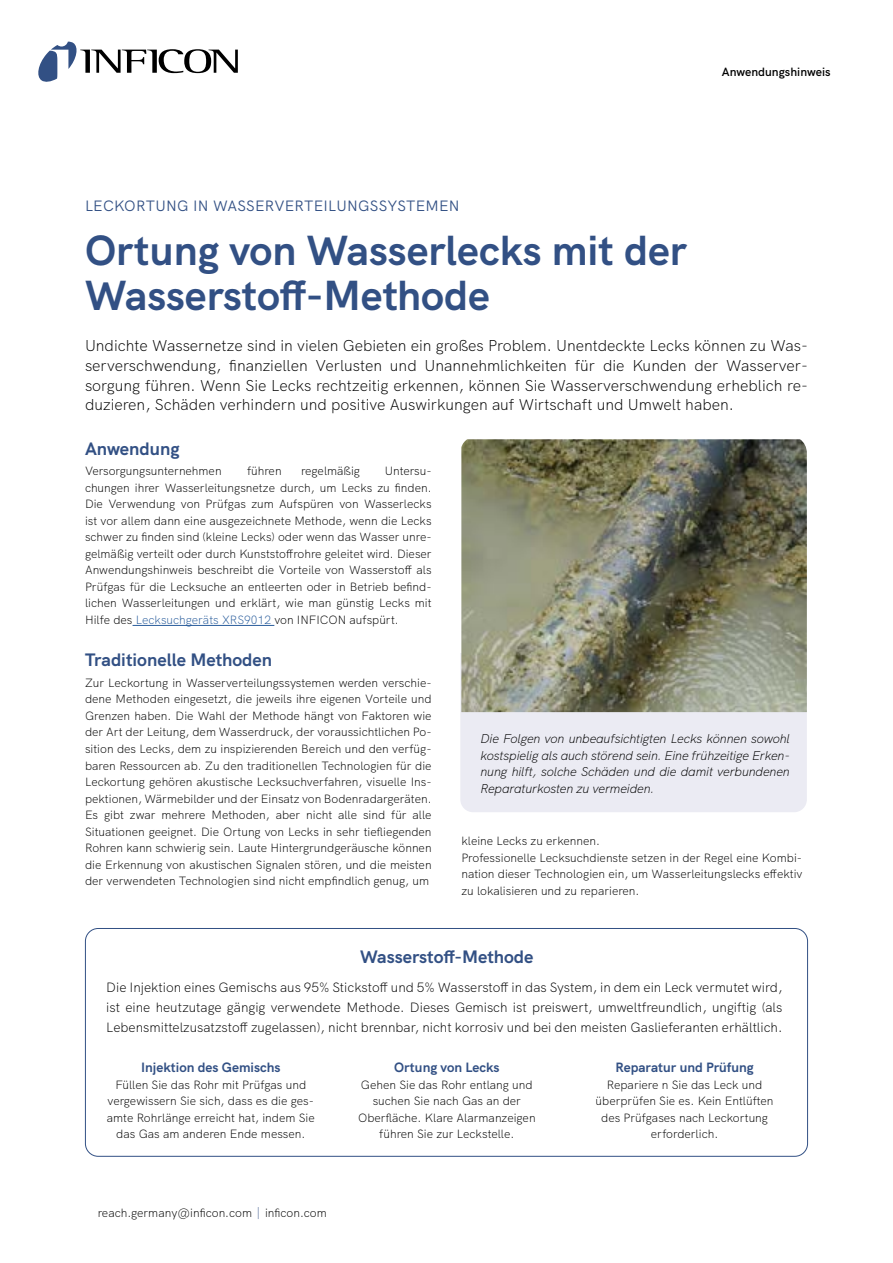
<style>
.page{position:relative;width:893px;height:1263px;background:#fff}
.page>*{position:absolute;margin:0;border:0;box-sizing:border-box;transform-origin:0 0}
.t1{font:700 42px/45px "HK Grotesk";color:#325084}
.t2{font:700 18px "HK Grotesk";color:#325084}
.t3{font:300 15.75px/19.8px "HK Grotesk";color:#000;text-align:justify}
.t4{font:15px "HK Grotesk";letter-spacing:.015em;color:#325084}
.t5{font:300 13.5px/19.8px "HK Grotesk";color:#000;text-align:justify}
.t6{font:700 13.5px "HK Grotesk";color:#325084}
.t7{font:italic 300 12.75px/16.5px "HK Grotesk";letter-spacing:-.01em;color:#000;text-align:justify}
.t8{font:300 12px/16.5px "HK Grotesk";color:#000;text-align:center}
.t9{font:600 12px "HK Grotesk";color:#000}
.s1{color:#275b9b}
.s2{color:#325084}
</style>
<div class="page">
<svg style="left:38px;top:42px;width:200px;height:40px"></svg>
<div style="left:85px;top:928px;width:723px;height:229px;border:1px solid #325084;border-radius:13px"></div>
<div style="left:460px;top:653px;width:347px;height:159px;background:#ebebf3"></div>
<img style="left:461px;top:439px;width:346px;height:273px">
<hr style="left:133px;top:625px;width:141px;height:1px;background:#275b9b">
<p class="t9" style="left:722px;top:63px;width:110px">Anwendungshinweis</p>
<p class="t4" style="left:85px;top:194px;width:376px">LECKORTUNG IN WASSERVERTEILUNGSSYSTEMEN</p>
<h1 class="t1" style="left:85px;top:224px;width:603px">Ortung von Wasserlecks mit der<br>Wasserstoff-Methode</h1>
<p class="t3" style="left:85px;top:334px;width:724px">Undichte Wassernetze sind in vielen Gebieten ein großes Problem. Unentdeckte Lecks können zu Was&shy;serverschwendung, finanziellen Verlusten und Unannehmlichkeiten für die Kunden der Wasserver&shy;sorgung führen. Wenn Sie Lecks rechtzeitig erkennen, können Sie Wasserverschwendung erheblich re&shy;duzieren, Schäden verhindern und positive Auswirkungen auf Wirtschaft und Umwelt haben.</p>
<h2 class="t2" style="left:85px;top:434px;width:96px">Anwendung</h2>
<p class="t8" style="left:85px;top:462px;width:138px">Versorgungsunternehmen</p>
<p class="t8" style="left:247px;top:462px;width:36px">führen</p>
<p class="t8" style="left:301px;top:462px;width:61px">regelmäßig</p>
<p class="t8" style="left:85px;top:462px;width:348px;text-align:justify;text-indent:300px">Untersu&shy;chungen ihrer Wasserleitungsnetze durch, um Lecks zu finden.<br>Die Verwendung von Prüfgas zum Aufspüren von Wasserlecks ist vor allem dann eine ausgezeichnete Methode, wenn die Lecks schwer zu finden sind (kleine Lecks) oder wenn das Wasser unre&shy;gelmäßig verteilt oder durch Kunststoffrohre geleitet wird. Dieser Anwendungshinweis beschreibt die Vorteile von Wasserstoff als Prüfgas für die Lecksuche an entleerten oder in Betrieb befind&shy;lichen Wasserleitungen und erklärt, wie man günstig Lecks mit Hilfe des <span class="s1">Lecksuchgeräts XRS9012</span> von INFICON aufspürt.</p>
<h2 class="t2" style="left:85px;top:646px;width:189px">Traditionelle Methoden</h2>
<p class="t8" style="left:85px;top:673px;width:348px;text-align:justify">Zur Leckortung in Wasserverteilungssystemen werden verschie&shy;dene Methoden eingesetzt, die jeweils ihre eigenen Vorteile und Grenzen haben. Die Wahl der Methode hängt von Faktoren wie der Art der Leitung, dem Wasserdruck, der voraussichtlichen Po&shy;sition des Lecks, dem zu inspizierenden Bereich und den verfüg&shy;baren Ressourcen ab. Zu den traditionellen Technologien für die Leckortung gehören akustische Lecksuchverfahren, visuelle Ins&shy;pektionen, Wärmebilder und der Einsatz von Bodenradargeräten.<br>Es gibt zwar mehrere Methoden, aber nicht alle sind für alle Situationen geeignet. Die Ortung von Lecks in sehr tiefliegenden Rohren kann schwierig sein. Laute Hintergrundgeräusche können die Erkennung von akustischen Signalen stören, und die meisten der verwendeten Technologien sind nicht empfindlich genug, um</p>
<p class="t7" style="left:480px;top:729px;width:311px">Die Folgen von unbeaufsichtigten Lecks können sowohl kostspielig als auch störend sein. Eine frühzeitige Erken&shy;nung hilft, solche Schäden und die damit verbundenen Reparaturkosten zu vermeiden.</p>
<p class="t8" style="left:461px;top:832px;width:343px;text-align:left">kleine Lecks zu erkennen.<br>Professionelle Lecksuchdienste setzen in der Regel eine Kombi&shy;nation dieser Technologien ein, um Wasserleitungslecks effektiv zu lokalisieren und zu reparieren.</p>
<h2 class="t2" style="left:360px;top:942px;width:175px">Wasserstoff-Methode</h2>
<p class="t5" style="left:106px;top:977px;width:678px">Die Injektion eines Gemischs aus 95% Stickstoff und 5% Wasserstoff in das System, in dem ein Leck vermutet wird, ist eine heutzutage gängig verwendete Methode. Dieses Gemisch ist preiswert, umweltfreundlich, ungiftig (als Lebensmittelzusatzstoff zugelassen), nicht brennbar, nicht korrosiv und bei den meisten Gaslieferanten erhältlich.</p>
<p class="t6" style="left:141px;top:1057px;width:141px">Injektion des Gemischs</p>
<p class="t8" style="left:107px;top:1075px;width:209px">Füllen Sie das Rohr mit Prüfgas und vergewissern Sie sich, dass es die ges&shy;amte Rohrlänge erreicht hat, indem Sie das Gas am anderen Ende messen.</p>
<p class="t8" style="left:98px;top:1203px;width:231px">reach.germany@inficon.com <span class="s2">|</span> inficon.com</p>
<p class="t6" style="left:394px;top:1057px;width:107px">Ortung von Lecks</p>
<p class="t8" style="left:358px;top:1075px;width:179px">Gehen Sie das Rohr entlang und suchen Sie nach Gas an der<br>Oberfläche. Klare Alarmanzeigen führen Sie zur Leckstelle.</p>
<p class="t6" style="left:615px;top:1057px;width:140px">Reparatur und Prüfung</p>
<p class="t8" style="left:596px;top:1075px;width:179px">Repariere n Sie das Leck und überprüfen Sie es. Kein Entlüften des Prüfgases nach Leckortung erforderlich.</p>
</div>
